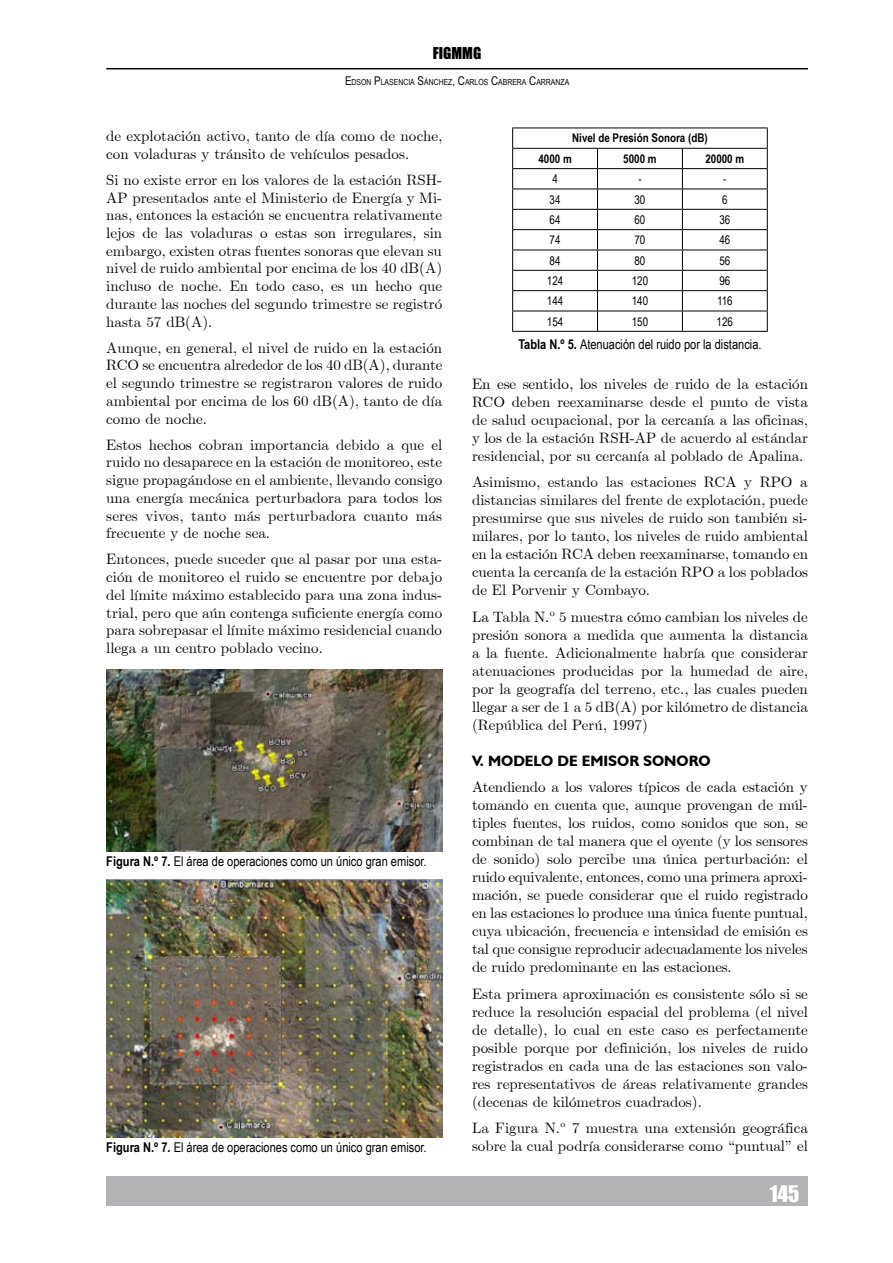
<style>
.page{position:relative;width:893px;height:1263px;background:#fff}
.page>*{position:absolute;margin:0;border:0;box-sizing:border-box;transform-origin:0 0}
.t1{font:21px "Impact";color:#fff}
.t2{font:15px/18px "Euclid";color:#000;text-align:justify}
.t3{font:700 15px "Humanist 521 BT";color:#000}
.t4{font:15px "Impact";color:#000}
.t5{font:13.5px "Arial Narrow";color:#000}
.t6{font:12px "Arial Narrow";color:#000}
.t7{font:700 12px "Arial Narrow";color:#000}
.t8{font:8.4px "Arial Narrow";color:#000}
.s1{font-size:12px}
.s2{font-weight:700}
</style>
<div class="page">
<div style="left:106px;top:1176px;width:702px;height:30px;background:#b1b3b4"></div>
<hr style="left:106px;top:68px;width:702px;height:1px;background:#000">
<img style="left:106px;top:669px;width:336px;height:182px">
<img style="left:106px;top:880px;width:336px;height:257px">
<hr style="left:512px;top:128px;width:85px;height:1px;background:#000">
<hr style="left:597px;top:128px;width:85px;height:1px;background:#000">
<hr style="left:682px;top:128px;width:86px;height:1px;background:#000">
<hr style="left:512px;top:148px;width:85px;height:1px;background:#000">
<hr style="left:597px;top:148px;width:85px;height:1px;background:#000">
<hr style="left:682px;top:148px;width:86px;height:1px;background:#000">
<hr style="left:512px;top:168px;width:85px;height:1px;background:#000">
<hr style="left:597px;top:168px;width:85px;height:1px;background:#000">
<hr style="left:682px;top:168px;width:86px;height:1px;background:#000">
<hr style="left:512px;top:189px;width:85px;height:1px;background:#000">
<hr style="left:597px;top:189px;width:85px;height:1px;background:#000">
<hr style="left:682px;top:189px;width:86px;height:1px;background:#000">
<hr style="left:512px;top:209px;width:85px;height:1px;background:#000">
<hr style="left:597px;top:209px;width:85px;height:1px;background:#000">
<hr style="left:682px;top:209px;width:86px;height:1px;background:#000">
<hr style="left:512px;top:229px;width:85px;height:1px;background:#000">
<hr style="left:597px;top:229px;width:85px;height:1px;background:#000">
<hr style="left:682px;top:229px;width:86px;height:1px;background:#000">
<hr style="left:512px;top:250px;width:85px;height:1px;background:#000">
<hr style="left:597px;top:250px;width:85px;height:1px;background:#000">
<hr style="left:682px;top:250px;width:86px;height:1px;background:#000">
<hr style="left:512px;top:270px;width:85px;height:1px;background:#000">
<hr style="left:597px;top:270px;width:85px;height:1px;background:#000">
<hr style="left:682px;top:270px;width:86px;height:1px;background:#000">
<hr style="left:512px;top:290px;width:85px;height:1px;background:#000">
<hr style="left:597px;top:290px;width:85px;height:1px;background:#000">
<hr style="left:682px;top:290px;width:86px;height:1px;background:#000">
<hr style="left:512px;top:311px;width:85px;height:1px;background:#000">
<svg style="left:512px;top:128px;width:1px;height:203px"></svg>
<hr style="left:597px;top:311px;width:85px;height:1px;background:#000">
<svg style="left:597px;top:149px;width:1px;height:182px"></svg>
<hr style="left:682px;top:311px;width:86px;height:1px;background:#000">
<svg style="left:682px;top:149px;width:1px;height:182px"></svg>
<svg style="left:767px;top:128px;width:1px;height:203px"></svg>
<hr style="left:512px;top:331px;width:85px;height:1px;background:#000">
<hr style="left:597px;top:331px;width:85px;height:1px;background:#000">
<hr style="left:682px;top:331px;width:86px;height:1px;background:#000">
<p class="t4" style="left:433px;top:41px;width:50px">FIGMMG</p>
<p class="t8" style="left:345px;top:76px;width:226px"><span class="s1">E</span> DSON <span class="s1">P</span>LASENCIA <span class="s1">S</span>ÁNCHEZ<span class="s1">, C</span>ARLOS <span class="s1">C</span>ABRERA <span class="s1">C</span>ARRANZA</p>
<p class="t2" style="left:106px;top:127px;width:337px">de explotación activo, tanto de día como de noche, con voladuras y tránsito de vehículos pesados.</p>
<p class="t2" style="left:106px;top:171px;width:337px">Si no existe error en los valores de la estación RSH-AP presentados ante el Ministerio de Energía y Mi&shy;nas, entonces la estación se encuentra relativamente lejos de las voladuras o estas son irregulares, sin embargo, existen otras fuentes sonoras que elevan su nivel de ruido ambiental por encima de los 40 dB(A) incluso de noche. En todo caso, es un hecho que durante las noches del segundo trimestre se registró hasta 57 dB(A).</p>
<p class="t2" style="left:106px;top:339px;width:338px">Aunque, en general, el nivel de ruido en la estación RCO se encuentra alrededor de los 40 dB(A), durante el segundo trimestre se registraron valores de ruido ambiental por encima de los 60 dB(A), tanto de día como de noche.</p>
<p class="t2" style="left:106px;top:436px;width:337px">Estos hechos cobran importancia debido a que el ruido no desaparece en la estación de monitoreo, este sigue propagándose en el ambiente, llevando consigo una energía mecánica perturbadora para todos los seres vivos, tanto más perturbadora cuanto más frecuente y de noche sea.</p>
<p class="t2" style="left:106px;top:551px;width:337px">Entonces, puede suceder que al pasar por una esta&shy;ción de monitoreo el ruido se encuentre por debajo del límite máximo establecido para una zona indus&shy;trial, pero que aún contenga suficiente energía como para sobrepasar el límite máximo residencial cuando llega a un centro poblado vecino.</p>
<p class="t5" style="left:106px;top:851px;width:322px"><span class="s2">Figura N.º 7.</span> El área de operaciones como un único gran emisor.</p>
<p class="t5" style="left:106px;top:1137px;width:322px"><span class="s2">Figura N.º 7.</span> El área de operaciones como un único gran emisor.</p>
<p class="t7" style="left:572px;top:129px;width:137px">Nivel de Presión Sonora (dB)</p>
<p class="t7" style="left:538px;top:150px;width:35px">4000 m</p>
<p class="t7" style="left:623px;top:150px;width:35px">5000 m</p>
<p class="t7" style="left:705px;top:150px;width:40px">20000 m</p>
<p class="t6" style="left:552px;top:170px;width:7px">4</p>
<p class="t6" style="left:638px;top:170px;width:5px">-</p>
<p class="t6" style="left:723px;top:170px;width:5px">-</p>
<p class="t6" style="left:550px;top:190px;width:12px">34</p>
<p class="t6" style="left:634px;top:190px;width:12px">30</p>
<p class="t6" style="left:722px;top:190px;width:7px">6</p>
<p class="t6" style="left:550px;top:211px;width:12px">64</p>
<p class="t6" style="left:634px;top:211px;width:12px">60</p>
<p class="t6" style="left:719px;top:211px;width:12px">36</p>
<p class="t6" style="left:550px;top:231px;width:12px">74</p>
<p class="t6" style="left:634px;top:231px;width:12px">70</p>
<p class="t6" style="left:719px;top:231px;width:12px">46</p>
<p class="t6" style="left:550px;top:251px;width:12px">84</p>
<p class="t6" style="left:634px;top:251px;width:12px">80</p>
<p class="t6" style="left:719px;top:251px;width:12px">56</p>
<p class="t6" style="left:547px;top:272px;width:18px">124</p>
<p class="t6" style="left:632px;top:272px;width:18px">120</p>
<p class="t6" style="left:719px;top:272px;width:12px">96</p>
<p class="t6" style="left:547px;top:292px;width:18px">144</p>
<p class="t6" style="left:632px;top:292px;width:18px">140</p>
<p class="t6" style="left:717px;top:292px;width:17px">116</p>
<p class="t6" style="left:547px;top:312px;width:18px">154</p>
<p class="t6" style="left:632px;top:312px;width:18px">150</p>
<p class="t6" style="left:717px;top:312px;width:18px">126</p>
<p class="t5" style="left:518px;top:334px;width:245px"><span class="s2">Tabla N.º 5.</span> Atenuación del ruido por la distancia.</p>
<p class="t2" style="left:472px;top:375px;width:337px">En ese sentido, los niveles de ruido de la estación RCO deben reexaminarse desde el punto de vista de salud ocupacional, por la cercanía a las oficinas, y los de la estación RSH-AP de acuerdo al estándar residencial, por su cercanía al poblado de Apalina.</p>
<p class="t2" style="left:472px;top:473px;width:338px">Asimismo, estando las estaciones RCA y RPO a distancias similares del frente de explotación, puede presumirse que sus niveles de ruido son también si&shy;milares, por lo tanto, los niveles de ruido ambiental en la estación RCA deben reexaminarse, tomando en cuenta la cercanía de la estación RPO a los poblados de El Porvenir y Combayo.</p>
<p class="t2" style="left:472px;top:608px;width:338px">La Tabla N.º 5 muestra cómo cambian los niveles de presión sonora a medida que aumenta la distancia a la fuente. Adicionalmente habría que considerar atenuaciones producidas por la humedad de aire, por la geografía del terreno, etc., las cuales pueden llegar a ser de 1 a 5 dB(A) por kilómetro de distancia (República del Perú, 1997)</p>
<p class="t3" style="left:472px;top:751px;width:240px">V. MODELO DE EMISOR SONORO</p>
<p class="t2" style="left:472px;top:778px;width:337px">Atendiendo a los valores típicos de cada estación y tomando en cuenta que, aunque provengan de múl&shy;tiples fuentes, los ruidos, como sonidos que son, se combinan de tal manera que el oyente (y los sensores de sonido) solo percibe una única perturbación: el ruido equivalente, entonces, como una primera aproxi&shy;mación, se puede considerar que el ruido registrado en las estaciones lo produce una única fuente puntual, cuya ubicación, frecuencia e intensidad de emisión es tal que consigue reproducir adecuadamente los niveles de ruido predominante en las estaciones.</p>
<p class="t2" style="left:472px;top:985px;width:337px">Esta primera aproximación es consistente sólo si se reduce la resolución espacial del problema (el nivel de detalle), lo cual en este caso es perfectamente posible porque por definición, los niveles de ruido registrados en cada una de las estaciones son valo&shy;res representativos de áreas relativamente grandes (decenas de kilómetros cuadrados).</p>
<p class="t2" style="left:472px;top:1119px;width:337px">La Figura N.º 7 muestra una extensión geográfica sobre la cual podría considerarse como “puntual” el</p>
<h1 class="t1" style="left:770px;top:1178px;width:31px">145</h1>
</div>
